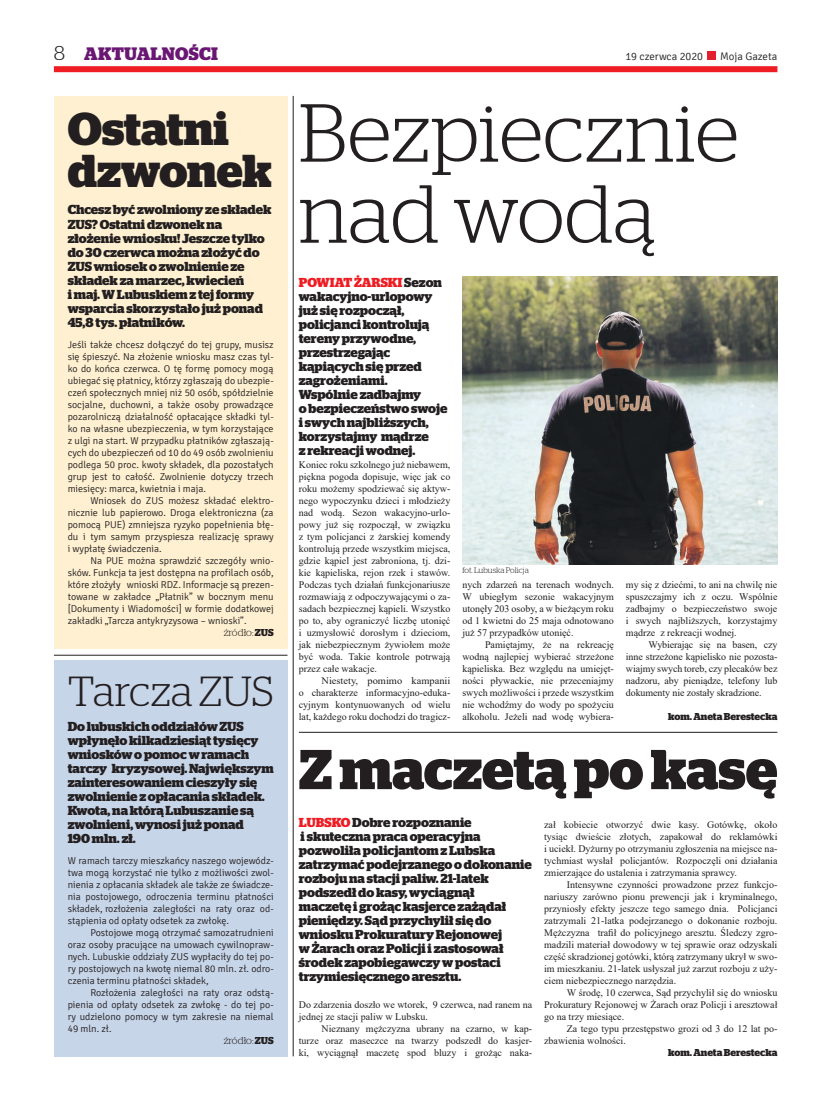
<style>
.page{position:relative;width:820px;height:1106px;background:#fff}
.page>*{position:absolute;margin:0;border:0;box-sizing:border-box;transform-origin:0 0}
.t1{font:300 82px/81px "Stag";color:#231f20}
.t2{font:700 56px "Stag";color:#231f20}
.t3{font:700 46px/41px "Stag";color:#231f20}
.t4{font:300 42px "Stag";color:#231f20}
.t5{font:700 18px "Stag";letter-spacing:.02em;color:#691773}
.t6{font:700 13px/14px "Stag";color:#231f20}
.t7{font:300 11px "Signika";color:#231f20}
.t8{font:10px/12px "Times New Roman";color:#231f20;text-align:justify}
.t9{font:300 10px/12px "Signika";color:#231f20;text-align:justify}
.t10{font:10px/12px "Times New Roman";color:#231f20;text-align:justify;scale:1.04 1}
.t11{font:700 10px "Stag";letter-spacing:-.005em;color:#231f20}
.t12{font:300 10px "Stag";color:#231f20}
.t13{font:300 8px "Stag";letter-spacing:-.005em;color:#231f20}
.s1{font-weight:300;font-size:20px;color:#231f20}
.s2{font-weight:700}
.s3{color:#ee1d23}
</style>
<div class="page">
<div style="left:54px;top:66px;width:723px;height:6px;background:#ee1d23"></div>
<div style="left:707px;top:51px;width:8px;height:9px;background:#e31f2d"></div>
<div style="left:54px;top:96px;width:233px;height:552px;background:#fef0d0"></div>
<div style="left:54px;top:660px;width:233px;height:396px;background:#c7d5e9"></div>
<hr style="left:293px;top:96px;width:1px;height:960px;background:#231f20">
<hr style="left:54px;top:655px;width:233px;height:1px;background:#231f20">
<hr style="left:299px;top:732px;width:478px;height:1px;background:#231f20">
<img style="left:462px;top:276px;width:315px;height:288px">
<h3 class="t5" style="left:54px;top:43px;width:165px"><span class="s1">8</span> AKTUALNOŚCI</h3>
<p class="t7" style="left:625px;top:50px;width:79px">19 czerwca 2020</p>
<p class="t7" style="left:719px;top:50px;width:59px">Moja Gazeta</p>
<h3 class="t3" style="left:68px;top:109px;width:205px">Ostatni dzwonek</h3>
<p class="t6" style="left:68px;top:203px;width:205px">Chcesz być zwolniony ze składek<br>ZUS? Ostatni dzwonek na złożenie wniosku! Jeszcze tylko do 30 czerwca można złożyć do<br>ZUS wniosek o zwolnienie ze składek za marzec, kwiecień<br>i maj. W Lubuskiem z tej formy wsparcia skorzystało już ponad<br>45,8 tys. płatników.</p>
<p class="t9" style="left:68px;top:339px;width:207px">Jeśli także chcesz dołączyć do tej grupy, musisz się śpieszyć. Na złożenie wniosku masz czas tyl&shy;ko do końca czerwca. O tę formę pomocy mogą ubiegać się płatnicy, którzy zgłaszają do ubezpie&shy;czeń społecznych mniej niż 50 osób, spółdzielnie socjalne, duchowni, a także osoby prowadzące pozarolniczą działalność opłacające składki tyl&shy;ko na własne ubezpieczenia, w tym korzystające z ulgi na start. W przypadku płatników zgłaszają&shy;cych do ubezpieczeń od 10 do 49 osób zwolnieniu podlega 50 proc. kwoty składek, dla pozostałych grup jest to całość. Zwolnienie dotyczy trzech miesięcy: marca, kwietnia i maja.</p>
<p class="t9" style="left:68px;top:495px;width:207px;text-indent:23px">Wniosek do ZUS możesz składać elektro&shy;nicznie lub papierowo. Droga elektroniczna (za pomocą PUE) zmniejsza ryzyko popełnienia błę&shy;du i tym samym przyspiesza realizację sprawy i wypłatę świadczenia.</p>
<p class="t9" style="left:68px;top:555px;width:207px;text-indent:23px">Na PUE można sprawdzić szczegóły wnio&shy;sków. Funkcja ta jest dostępna na profilach osób, które złożyły wnioski RDZ. Informacje są prezen&shy;towane w zakładce „Płatnik” w bocznym menu [Dokumenty i Wiadomości] w formie dodatkowej zakładki „Tarcza antykryzysowa – wnioski”.</p>
<p class="t12" style="left:223px;top:627px;width:51px">źródło: <span class="s2">ZUS</span></p>
<h3 class="t4" style="left:68px;top:667px;width:207px">Tarcza ZUS</h3>
<p class="t6" style="left:68px;top:719px;width:207px">Do lubuskich oddziałów ZUS wpłynęło kilkadziesiąt tysięcy wniosków o pomoc w ramach tarczy kryzysowej. Największym zainteresowaniem cieszyły się zwolnienie z opłacania składek.<br>Kwota, na którą Lubuszanie są zwolnieni, wynosi już ponad<br>190 mln. zł.</p>
<p class="t9" style="left:68px;top:855px;width:207px">W ramach tarczy mieszkańcy naszego wojewódz&shy;twa mogą korzystać nie tylko z możliwości zwol&shy;nienia z opłacania składek ale także ze świadcze&shy;nia postojowego, odroczenia terminu płatności składek, rozłożenia zaległości na raty oraz od&shy;stąpienia od opłaty odsetek za zwłokę.</p>
<p class="t9" style="left:68px;top:927px;width:207px;text-indent:23px">Postojowe mogą otrzymać samozatrudnieni oraz osoby pracujące na umowach cywilnopraw&shy;nych. Lubuskie oddziały ZUS wypłaciły do tej po&shy;ry postojowych na kwotę niemal 80 mln. zł. odro&shy;czenia terminu płatności składek,</p>
<p class="t9" style="left:68px;top:987px;width:207px;text-indent:23px">Rozłożenia zaległości na raty oraz odstą&shy;pienia od opłaty odsetek za zwłokę - do tej po&shy;ry udzielono pomocy w tym zakresie na niemal 49 mln. zł.</p>
<p class="t12" style="left:223px;top:1035px;width:51px">źródło: <span class="s2">ZUS</span></p>
<h1 class="t1" style="left:299px;top:91px;width:441px">Bezpiecznie nad wodą</h1>
<p class="t6" style="left:299px;top:275px;width:150px"><span class="s3">POWIAT ŻARSKI</span> Sezon wakacyjno-urlopowy już się rozpoczął, policjanci kontrolują tereny przywodne, przestrzegając kąpiących się przed zagrożeniami.<br>Wspólnie zadbajmy<br>o bezpieczeństwo swoje i swych najbliższych, korzystajmy mądrze<br>z rekreacji wodnej.</p>
<p class="t8" style="left:299px;top:458px;width:153px">Koniec roku szkolnego już niebawem, piękna pogoda dopisuje, więc jak co roku możemy spodziewać się aktyw&shy;nego wypoczynku dzieci i młodzieży nad wodą. Sezon wakacyjno-urlo&shy;powy już się rozpoczął, w związku z tym policjanci z żarskiej komendy kontrolują przede wszystkim miejsca, gdzie kąpiel jest zabroniona, tj. dzi&shy;kie kąpieliska, rejon rzek i stawów.<br>Podczas tych działań funkcjonariusze rozmawiają z odpoczywającymi o za&shy;sadach bezpiecznej kąpieli. Wszystko po to, aby ograniczyć liczbę utonięć i uzmysłowić dorosłym i dzieciom, jak niebezpiecznym żywiołem może być woda. Takie kontrole potrwają przez całe wakacje.</p>
<p class="t10" style="left:299px;top:674px;width:147px;text-indent:23px">Niestety, pomimo kampanii o charakterze informacyjno-eduka&shy;cyjnym kontynuowanych od wielu lat, każdego roku dochodzi do tragicz-</p>
<p class="t13" style="left:462px;top:566px;width:68px">fot. Lubuska Policja</p>
<p class="t8" style="left:462px;top:578px;width:153px">nych zdarzeń na terenach wodnych.<br>W ubiegłym sezonie wakacyjnym utonęły 203 osoby, a w bieżącym roku od 1 kwietni do 25 maja odnotowano już 57 przypadków utonięć.</p>
<p class="t8" style="left:462px;top:638px;width:153px;text-indent:23px">Pamiętajmy, że na rekreację wodną najlepiej wybierać strzeżone kąpieliska. Bez względu na umiejęt&shy;ności pływackie, nie przeceniajmy swych możliwości i przede wszystkim nie wchodźmy do wody po spożyciu alkoholu. Jeżeli nad wodę wybiera-</p>
<p class="t8" style="left:625px;top:578px;width:153px">my się z dziećmi, to ani na chwilę nie spuszczajmy ich z oczu. Wspólnie zadbajmy o bezpieczeństwo swoje i swych najbliższych, korzystajmy mądrze z rekreacji wodnej.</p>
<p class="t8" style="left:625px;top:638px;width:153px;text-indent:23px">Wybierając się na basen, czy inne strzeżone kąpielisko nie pozosta&shy;wiajmy swych toreb, czy plecaków bez nadzoru, aby pieniądze, telefony lub dokumenty nie zostały skradzione.</p>
<p class="t11" style="left:668px;top:711px;width:111px">kom. Aneta Berestecka</p>
<h2 class="t2" style="left:299px;top:736px;width:480px">Z maczetą po kasę</h2>
<p class="t6" style="left:299px;top:815px;width:234px"><span class="s3">LUBSKO</span> Dobre rozpoznanie<br>i skuteczna praca operacyjna pozwoliła policjantom z Lubska zatrzymać podejrzanego o dokonanie rozboju na stacji paliw. 21-latek podszedł do kasy, wyciągnął<br>maczetę i grożąc kasjerce zażądał pieniędzy. Sąd przychylił się do wniosku Prokuratury Rejonowej<br>w Żarach oraz Policji i zastosował środek zapobiegawczy w postaci trzymiesięcznego aresztu.</p>
<p class="t8" style="left:299px;top:998px;width:235px">Do zdarzenia doszło we wtorek, 9 czerwca, nad ranem na jednej ze stacji paliw w Lubsku.</p>
<p class="t8" style="left:299px;top:1022px;width:235px;text-indent:23px">Nieznany mężczyzna ubrany na czarno, w kap&shy;turze oraz maseczce na twarzy podszedł do kasjer&shy;ki, wyciągnął maczetę spod bluzy i grożąc naka-</p>
<p class="t8" style="left:544px;top:818px;width:235px">zał kobiecie otworzyć dwie kasy. Gotówkę, około tysiąc dwieście złotych, zapakował do reklamówki i uciekł. Dyżurny po otrzymaniu zgłoszenia na miejsce na&shy;tychmiast wysłał policjantów. Rozpoczęli oni działania zmierzające do ustalenia i zatrzymania sprawcy.</p>
<p class="t8" style="left:544px;top:878px;width:235px;text-indent:23px">Intensywne czynności prowadzone przez funkcjo&shy;nariuszy zarówno pionu prewencji jak i kryminalnego, przyniosły efekty jeszcze tego samego dnia. Policjanci zatrzymali 21-latka podejrzanego o dokonanie rozboju.<br>Mężczyzna trafił do policyjnego aresztu. Śledczy zgro&shy;madzili materiał dowodowy w tej sprawie oraz odzyskali część skradzionej gotówki, którą zatrzymany ukrył w swo&shy;im mieszkaniu. 21-latek usłyszał już zarzut rozboju z uży&shy;ciem niebezpiecznego narzędzia.</p>
<p class="t8" style="left:544px;top:986px;width:235px;text-indent:23px">W środę, 10 czerwca, Sąd przychylił się do wniosku Prokuratury Rejonowej w Żarach oraz Policji i aresztował go na trzy miesiące.</p>
<p class="t8" style="left:544px;top:1022px;width:235px;text-indent:23px">Za tego typu przestępstwo grozi od 3 do 12 lat po&shy;zbawienia wolności.</p>
<p class="t11" style="left:668px;top:1047px;width:111px">kom. Aneta Berestecka</p>
</div>
